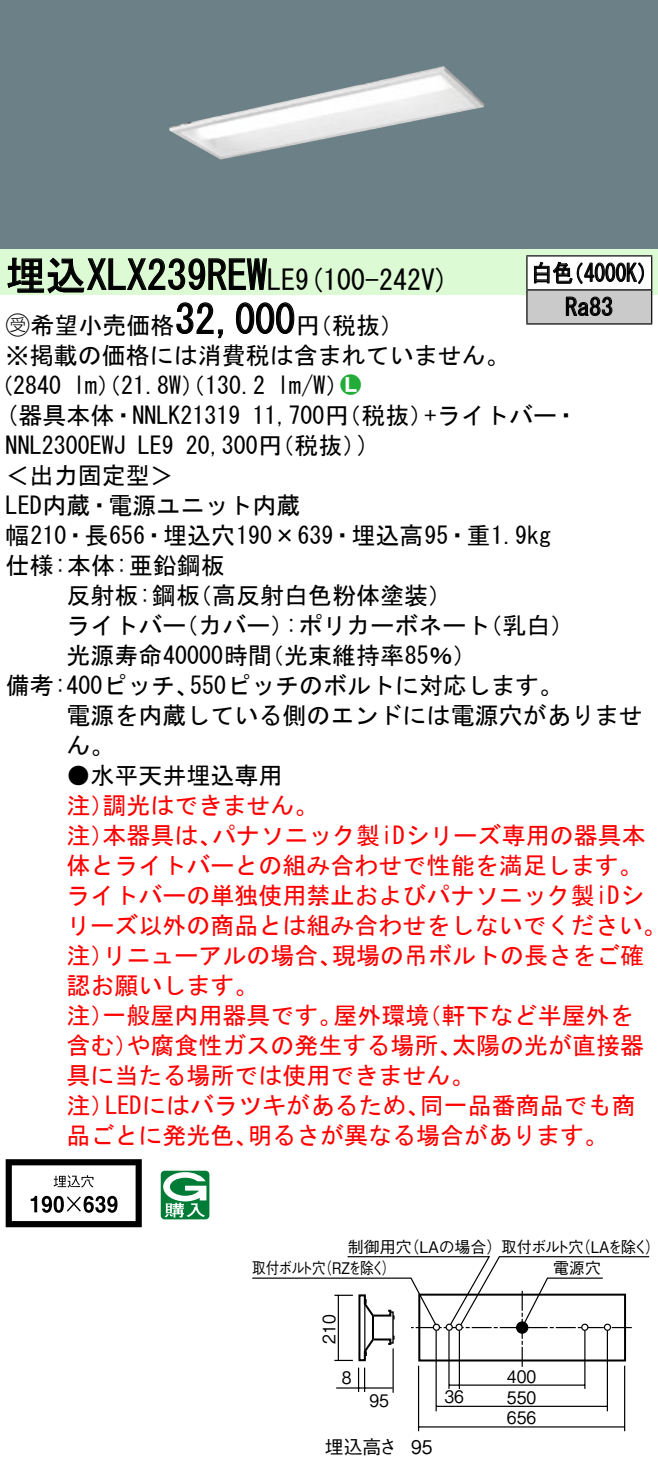
<style>
.page{position:relative;width:658px;height:1469px;background:#fff}
.page>*{position:absolute;margin:0;border:0;box-sizing:border-box;transform-origin:0 0}
.t1{font:40px "MS Gothic";color:#000}
.t2{font:28px "MS Gothic";color:#000}
.t3{font:24px/30px "MS Gothic";color:#000}
.t4{font:24px/30px "MS Gothic";color:#f00}
.t5{font:24px/34px "MS Gothic";color:#000;scale:.88 1}
.t6{font:24px "Ford Classification 1";color:#23ac38}
.t7{font:18.8px "Gothic BBB Pro Medium 90 pv RKSJ H";color:#000}
.t8{font:18.8px "Gothic BBB Pro Medium 90 pv RKSJ H";color:#000;scale:.9 1}
.t9{font:17.2px/20.8px "Gothic BBB Pro Medium 90 pv RKSJ H";color:#000;text-align:justify;scale:.9 1}
.t10{font:16px/21.2px "Gothic BBB Pro Medium 90 pv RKSJ H";letter-spacing:-.03em;color:#000}
.t11{font:16px "Gothic BBB Pro Medium 90 pv RKSJ H";letter-spacing:-.05em;color:#000;scale:.85 1}
.t12{font:16px "Gothic BBB Pro Medium 90 pv RKSJ H";letter-spacing:-.05em;color:#000;scale:.95 1}
.t13{font:16px "Gothic BBB Pro Medium 90 pv RKSJ H";letter-spacing:-.05em;color:#000}
.s1{font-size:28px}
.s2{font-family:"Ford Classification 1"}
.s3{color:#fff}
</style>
<div class="page">
<div style="left:0;top:0;width:658px;height:249px;background:#6c8087"></div>
<img style="left:169px;top:66px;width:315px;height:94px">
<div style="left:0;top:249px;width:658px;height:46px;background:#dcfad4"></div>
<svg style="left:7px;top:257px;width:260px;height:37px"></svg>
<svg style="left:176px;top:302px;width:47px;height:37px"></svg>
<svg style="left:236px;top:302px;width:59px;height:32px"></svg>
<svg style="left:6px;top:1159px;width:136px;height:67px"></svg>
<svg style="left:161px;top:1170px;width:48px;height:49px"></svg>
<div style="left:527px;top:256px;width:124px;height:34px;background:#fff"></div>
<div style="left:527px;top:290px;width:124px;height:34px;background:#cacaca"></div>
<hr style="left:526px;top:255px;width:126px;height:1px;background:#000">
<hr style="left:526px;top:256px;width:1px;height:33px;background:#000">
<hr style="left:651px;top:256px;width:1px;height:33px;background:#000">
<hr style="left:526px;top:289px;width:126px;height:1px;background:#000">
<hr style="left:526px;top:290px;width:1px;height:33px;background:#000">
<hr style="left:651px;top:290px;width:1px;height:33px;background:#000">
<hr style="left:526px;top:323px;width:126px;height:1px;background:#000">
<svg style="left:534px;top:261px;width:110px;height:23px"></svg>
<svg style="left:565px;top:296px;width:47px;height:20px"></svg>
<hr style="left:624px;top:1365px;width:1px;height:65px;background:#000">
<hr style="left:418px;top:1365px;width:1px;height:65px;background:#000">
<hr style="left:436px;top:1405px;width:171px;height:1px;background:#000">
<hr style="left:418px;top:1425px;width:206px;height:2px;background:#000">
<hr style="left:435px;top:1329px;width:2px;height:81px;background:#000">
<hr style="left:606px;top:1329px;width:2px;height:81px;background:#000">
<hr style="left:392px;top:1348px;width:2px;height:44px;background:#000">
<svg style="left:252px;top:1256px;width:398px;height:135px"></svg>
<hr style="left:372px;top:1315px;width:2px;height:24px;background:#000">
<div style="left:418px;top:1293px;width:208px;height:68px;border:2px solid #000"></div>
<h1 class="t1" style="left:6px;top:255px;width:291px">埋込XLX239REW<span class="s1">LE</span></h1>
<p class="t2" style="left:295px;top:265px;width:155px">(9 100-242 (V</p>
<h1 class="t1" style="left:175px;top:299px;width:121px">32,000</h1>
<p class="t3" style="left:6px;top:310px;width:505px"><span class="s2">B</span>希望小売価格<br>※掲載の価格には消費税は含まれていません。</p>
<p class="t6" style="left:340px;top:372px;width:22px">2<span class="s3">7</span></p>
<p class="t3" style="left:296px;top:310px;width:109px">（円税抜(</p>
<p class="t3" style="left:277px;top:370px;width:73px">l m (W/</p>
<p class="t3" style="left:-11px;top:370px;width:74px">（2840</p>
<p class="t3" style="left:73px;top:370px;width:193px">lm）（21.8 ）（W 130.2</p>
<p class="t5" style="left:565px;top:256px;width:56px;text-indent:-34px">白色<br>Ra83</p>
<p class="t5" style="left:563px;top:256px;width:110px">（4000 (K</p>
<p class="t3" style="left:6px;top:400px;width:236px">(器具本体・NNLK21319</p>
<p class="t3" style="left:424px;top:400px;width:155px">+ライトバー・</p>
<p class="t3" style="left:252px;top:400px;width:182px">11,700 （円税抜）</p>
<p class="t3" style="left:186px;top:430px;width:182px">20,300 （円税抜(</p>
<p class="t3" style="left:357px;top:430px;width:13px">(</p>
<p class="t3" style="left:6px;top:430px;width:121px">NNL2300EWJ</p>
<p class="t3" style="left:6px;top:460px;width:169px">＜出力固定型&lt;</p>
<p class="t3" style="left:6px;top:490px;width:296px">LED内蔵・電源ユニット内蔵</p>
<p class="t3" style="left:6px;top:520px;width:547px">幅210・長656・埋込穴190×639・埋込高95・重1.9kg</p>
<p class="t3" style="left:6px;top:550px;width:220px">仕様:本体:亜鉛鋼板</p>
<p class="t3" style="left:188px;top:580px;width:266px">（高反射白色粉体塗装(</p>
<p class="t3" style="left:138px;top:430px;width:37px">LE9</p>
<p class="t3" style="left:66px;top:580px;width:135px">反射板:鋼板</p>
<p class="t3" style="left:66px;top:610px;width:121px">ライトバー</p>
<p class="t3" style="left:174px;top:610px;width:121px">（カバー）</p>
<p class="t3" style="left:285px;top:610px;width:206px">:ポリカーボネート</p>
<p class="t3" style="left:478px;top:610px;width:97px">（乳白(</p>
<p class="t3" style="left:190px;top:640px;width:374px;text-indent:-124px">光源寿命40000時間<br>550ピッチのボルトに対応します。</p>
<p class="t3" style="left:260px;top:640px;width:218px">（光束維持率85％(</p>
<p class="t3" style="left:66px;top:670px;width:577px;text-indent:-61px">備考:400ピッチ、<br>電源を内蔵している側のエンドには電源穴がありません。</p>
<p class="t3" style="left:66px;top:760px;width:217px">●水平天井埋込専用</p>
<p class="t4" style="left:102px;top:790px;width:217px">調光はできません。</p>
<p class="t4" style="left:66px;top:790px;width:49px">注）</p>
<p class="t4" style="left:212px;top:820px;width:435px">パナソニック製iDシリーズ専用の器具本</p>
<p class="t4" style="left:66px;top:820px;width:49px">注）</p>
<p class="t4" style="left:66px;top:850px;width:577px">体とライトバーとの組み合わせで性能を満足します。</p>
<p class="t4" style="left:66px;top:880px;width:579px">ライトバーの単独使用禁止およびパナソニック製iDシ</p>
<p class="t4" style="left:66px;top:910px;width:601px">リーズ以外の商品とは組み合わせをしないでください。</p>
<p class="t4" style="left:332px;top:940px;width:314px">現場の吊ボルトの長さをご確</p>
<p class="t4" style="left:102px;top:820px;width:121px">本器具は、</p>
<p class="t4" style="left:66px;top:940px;width:193px">注）<br>認お願いします。</p>
<p class="t4" style="left:102px;top:940px;width:241px">リニューアルの場合、</p>
<p class="t4" style="left:102px;top:1000px;width:241px">一般屋内用器具です。</p>
<p class="t4" style="left:333px;top:1000px;width:97px">屋外環境</p>
<p class="t4" style="left:417px;top:1000px;width:217px">（軒下など半屋外を</p>
<p class="t4" style="left:66px;top:1000px;width:49px">注）</p>
<p class="t4" style="left:126px;top:1030px;width:337px">や腐食性ガスの発生する場所、</p>
<p class="t4" style="left:452px;top:1030px;width:194px">太陽の光が直接器</p>
<p class="t4" style="left:66px;top:1030px;width:73px">含む）</p>
<p class="t4" style="left:66px;top:1060px;width:409px">具に当たる場所では使用できません。</p>
<p class="t4" style="left:420px;top:1090px;width:217px">同一品番商品でも商</p>
<p class="t4" style="left:105px;top:1090px;width:326px">LEDにはバラツキがあるため、</p>
<p class="t4" style="left:66px;top:1090px;width:49px">注）</p>
<p class="t4" style="left:66px;top:1120px;width:193px">品ごとに発光色、</p>
<p class="t4" style="left:248px;top:1120px;width:362px">明るさが異なる場合があります。</p>
<p class="t12" style="left:575px;top:1233px;width:78px">（LAを除く</p>
<p class="t12" style="left:645px;top:1233px;width:18px">(</p>
<p class="t10" style="left:553px;top:1233px;width:49px;text-indent:-150px">（LAの場合(取付ボルト穴電源穴</p>
<p class="t13" style="left:348px;top:1233px;width:65px">制御用穴</p>
<p class="t11" style="left:318px;top:1254px;width:79px">（RZを除く</p>
<p class="t11" style="left:382px;top:1254px;width:18px">(</p>
<p class="t11" style="left:252px;top:1254px;width:88px">取付ボルト穴</p>
<p class="t9" style="left:316px;top:1343px;width:34px;rotate:-90deg">210</p>
<p class="t9" style="left:341px;top:1364px;width:12px">8</p>
<p class="t9" style="left:369px;top:1387px;width:23px">95</p>
<p class="t9" style="left:444px;top:1384px;width:23px">36</p>
<p class="t9" style="left:507px;top:1363px;width:34px">400<br>550<br>656</p>
<p class="t7" style="left:325px;top:1431px;width:74px">埋込高さ</p>
<p class="t8" style="left:411px;top:1431px;width:25px">95</p>
</div>
